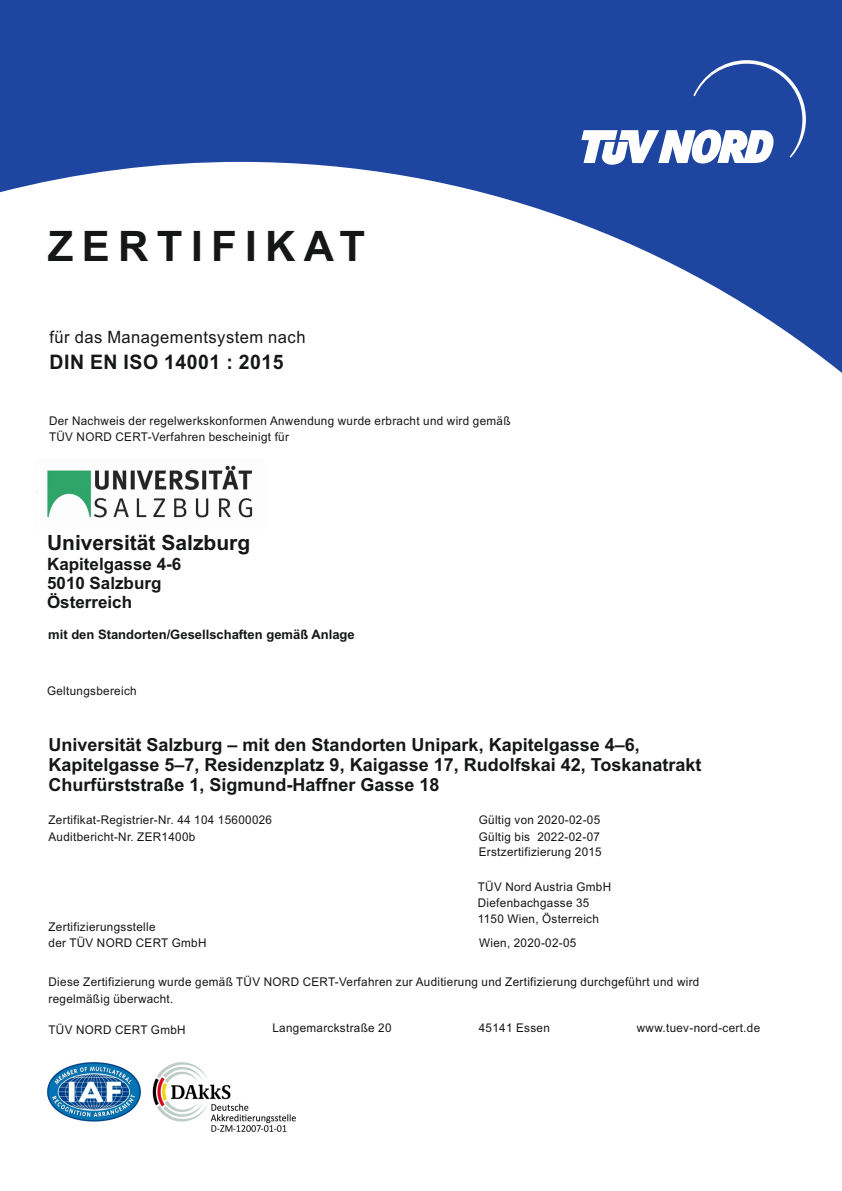
<style>
.page{position:relative;width:842px;height:1191px;background:#fff}
.page>*{position:absolute;margin:0;border:0;box-sizing:border-box;transform-origin:0 0}
.t1{font:700 42px "Arial";letter-spacing:.2em;color:#151616}
.t2{font:700 21px "Arial";color:#151616}
.t3{font:700 20px "Arial";letter-spacing:.03em;color:#151616}
.t4{font:700 18px/20.1px "Arial";color:#151616}
.t5{font:700 17px/19px "Arial";color:#151616}
.t6{font:17px "Arial";letter-spacing:.03em;color:#151616}
.t7{font:700 13px "Arial";color:#151616}
.t8{font:12px/16.1px "Arial";letter-spacing:.03em;color:#151616}
</style>
<div class="page">
<img style="left:46px;top:1062px;width:250px;height:70px">
<img style="left:36px;top:465px;width:217px;height:53px">
<svg style="left:0;top:0;width:842px;height:373px;fill:#1e46a1"></svg>
<svg style="left:581px;top:60px;width:225px;height:105px"></svg>
<h1 class="t1" style="left:48px;top:230px;width:319px">ZERTIFIKAT</h1>
<h3 class="t6" style="left:49px;top:331px;width:258px">für das Managementsystem nach</h3>
<h3 class="t3" style="left:49px;top:354px;width:236px">DIN EN ISO 14001 : 2015</h3>
<p class="t8" style="left:49px;top:413px;width:463px">Der Nachweis der regelwerkskonformen Anwendung wurde erbracht und wird gemäß<br>TÜV NORD CERT-Verfahren bescheinigt für</p>
<h2 class="t2" style="left:47px;top:534px;width:205px">Universität Salzburg</h2>
<h3 class="t5" style="left:47px;top:556px;width:136px">Kapitelgasse 4-6<br>5010 Salzburg<br>Österreich</h3>
<p class="t7" style="left:48px;top:629px;width:308px">mit den Standorten/Gesellschaften gemäß Anlage</p>
<p class="t8" style="left:47px;top:684px;width:91px">Geltungsbereich</p>
<h3 class="t4" style="left:49px;top:736px;width:654px">Universität Salzburg – mit den Standorten Unipark, Kapitelgasse 4–6,<br>Kapitelgasse 5–7, Residenzplatz 9, Kaigasse 17, Rudolfskai 42, Toskanatrakt<br>Churfürststraße 1, Sigmund-Haffner Gasse 18</h3>
<p class="t8" style="left:49px;top:813px;width:225px">Zertifikat-Registrier-Nr. 44 104 15600026<br>Auditbericht-Nr. ZER1400b</p>
<p class="t8" style="left:49px;top:920px;width:159px">Zertifizierungsstelle<br>der TÜV NORD CERT GmbH</p>
<p class="t8" style="left:479px;top:813px;width:123px">Gültig von 2020-02-05</p>
<p class="t8" style="left:479px;top:829px;width:123px">Gültig bis 2022-02-07</p>
<p class="t8" style="left:479px;top:845px;width:124px">Erstzertifizierung 2015</p>
<p class="t8" style="left:478px;top:880px;width:135px">TÜV Nord Austria GmbH<br>Diefenbachgasse 35<br>1150 Wien, Österreich</p>
<p class="t8" style="left:479px;top:935px;width:99px">Wien, 2020-02-05</p>
<p class="t8" style="left:49px;top:975px;width:652px">Diese Zertifizierung wurde gemäß TÜV NORD CERT-Verfahren zur Auditierung und Zertifizierung durchgeführt und wird regelmäßig überwacht.</p>
<p class="t8" style="left:49px;top:1022px;width:139px">TÜV NORD CERT GmbH</p>
<p class="t8" style="left:272px;top:1020px;width:121px">Langemarckstraße 20</p>
<p class="t8" style="left:479px;top:1020px;width:73px">45141 Essen</p>
<p class="t8" style="left:637px;top:1020px;width:125px">www.tuev-nord-cert.de</p>
</div>
